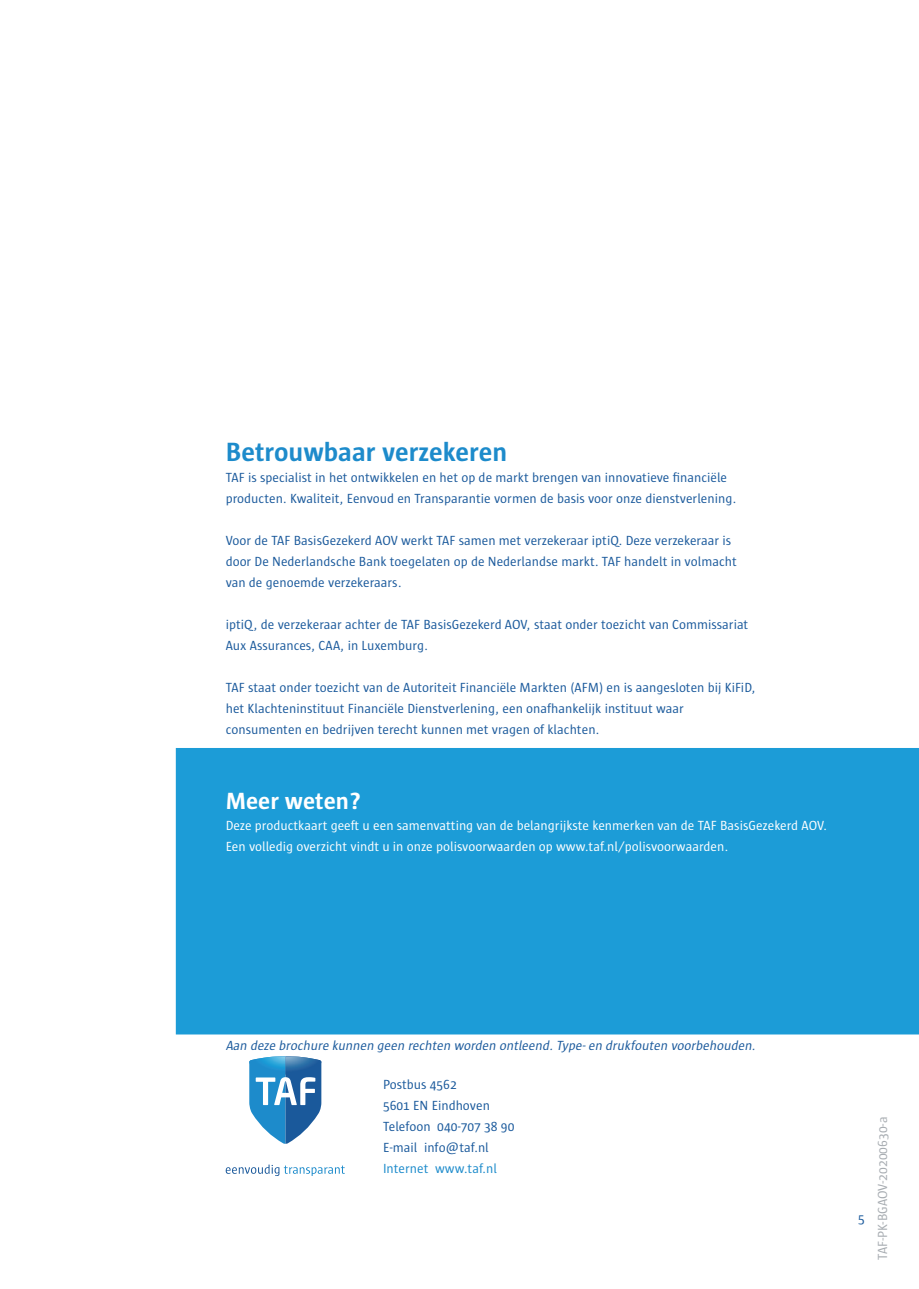
<style>
.page{position:relative;width:919px;height:1289px;background:#fff}
.page>*{position:absolute;margin:0;border:0;box-sizing:border-box;transform-origin:0 0}
.t1{font:700 27px "Sun";color:#1d8bcb}
.t2{font:700 24px "Sun";color:#fff}
.t3{font:13.5px/21px "Sun";color:#1b5a9c}
.t4{font:13.5px/21px "Sun";color:#fff}
.t5{font:italic 13.5px "Sun";color:#1b5a9c}
.t6{font:13.5px "Sun";color:#a7acb1}
.t7{font:13.5px "Sun";color:#1d8bcb}
</style>
<div class="page">
<div style="left:176px;top:748px;width:742px;height:286px;background:#1c9cd7"></div>
<svg style="left:249px;top:1074px;width:72px;height:69px"></svg>
<img style="left:249px;top:1056px;width:72px;height:18px">
<svg style="left:226px;top:1164px;width:119px;height:11px"></svg>
<h1 class="t1" style="left:226px;top:437px;width:283px">Betrouwbaar verzekeren</h1>
<p class="t3" style="left:226px;top:467px;width:512px">TAF is specialist in het ontwikkelen en het op de markt brengen van innovatieve financiële producten. Kwaliteit, Eenvoud en Transparantie vormen de basis voor onze dienstverlening.</p>
<p class="t3" style="left:226px;top:530px;width:512px">Voor de TAF BasisGezekerd AOV werkt TAF samen met verzekeraar iptiQ. Deze verzekeraar is door De Nederlandsche Bank toegelaten op de Nederlandse markt. TAF handelt in volmacht van de genoemde verzekeraars.</p>
<p class="t3" style="left:226px;top:614px;width:524px">iptiQ, de verzekeraar achter de TAF BasisGezekerd AOV, staat onder toezicht van Commissariat<br>Aux Assurances, CAA, in Luxemburg.</p>
<p class="t3" style="left:226px;top:677px;width:531px">TAF staat onder toezicht van de Autoriteit Financiële Markten (AFM) en is aangesloten bij KiFiD, het Klachteninstituut Financiële Dienstverlening, een onafhankelijk instituut waar consumenten en bedrijven terecht kunnen met vragen of klachten.</p>
<h2 class="t2" style="left:226px;top:787px;width:137px">Meer weten?</h2>
<p class="t4" style="left:226px;top:814px;width:602px">Deze productkaart geeft u een samenvatting van de belangrijkste kenmerken van de TAF BasisGezekerd AOV.<br>Een volledig overzicht vindt u in onze polisvoorwaarden op www.taf.nl/polisvoorwaarden.</p>
<p class="t5" style="left:226px;top:1037px;width:534px">Aan deze brochure kunnen geen rechten worden ontleend.Type-en drukfouten voorbehouden.</p>
<p class="t3" style="left:383px;top:1074px;width:133px">Postbus 4562<br>5601 EN Eindhoven<br>Telefoon 040-707 38 90<br>E-mail info@taf.nl</p>
<p class="t7" style="left:383px;top:1161px;width:115px">Internet www.taf.nl</p>
<p class="t3" style="left:858px;top:1208px;width:8px">5</p>
<p class="t6" style="left:875px;top:1260px;width:145px;rotate:-90deg">TAF-PK-BGAOV-20200630-a</p>
</div>
